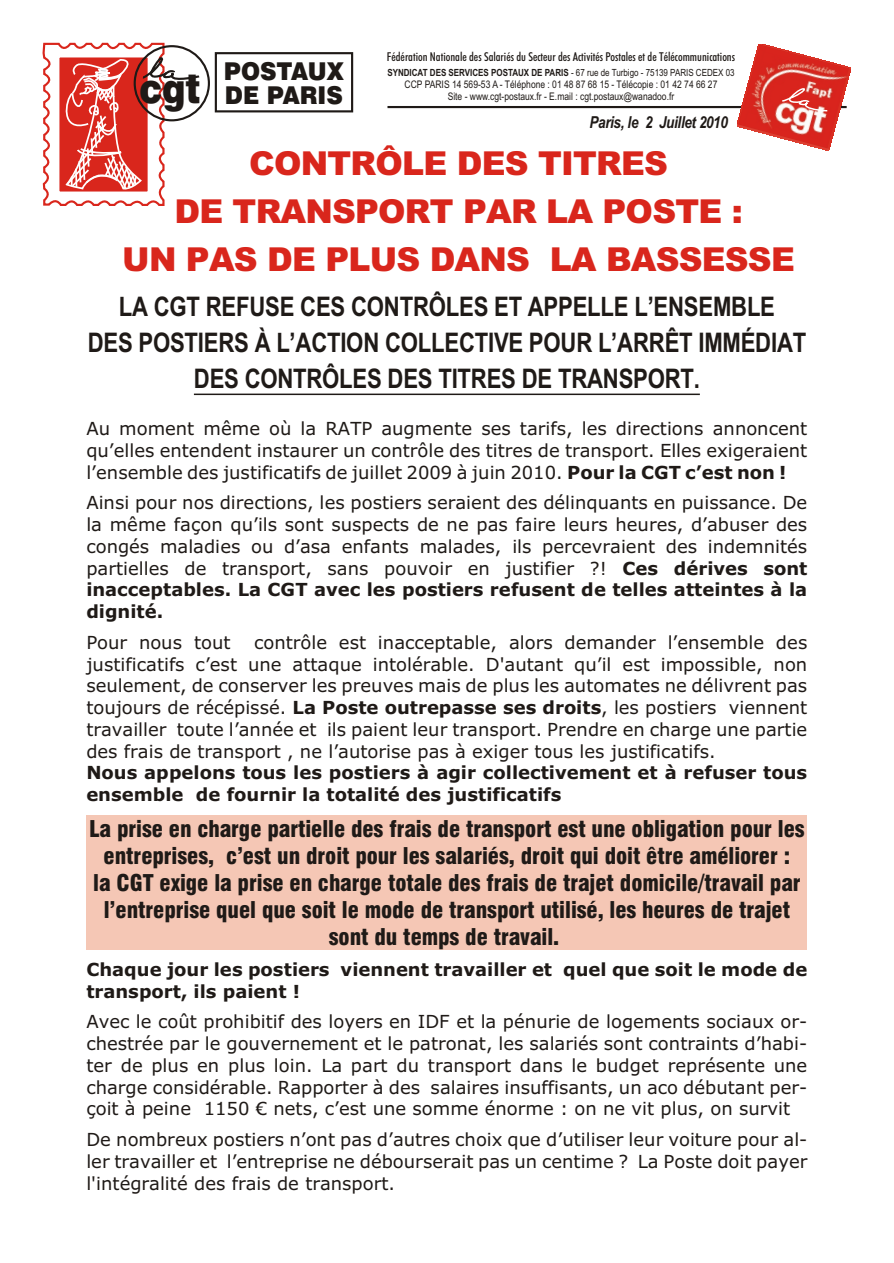
<style>
.page{position:relative;width:894px;height:1263px;background:#fff}
.page>*{position:absolute;margin:0;border:0;box-sizing:border-box;transform-origin:0 0}
.t1{font:900 33px/48px "Arial";letter-spacing:-.025em;color:#d9261c;text-align:center}
.t2{font:700 27px/36px "Arial Narrow";letter-spacing:-.01em;color:#1f1a17;text-align:center}
.t3{font:24.6px/24.6px "Swis 721 Blk BT";color:#1f1a17;text-align:right;scale:.94 1}
.t4{font:22.5px/27px "Swis 721 Blk Cn BT";letter-spacing:-.005em;color:#1f1a17;text-align:center}
.t5{font:18px/21.8px "Verdana";color:#1f1a17;text-align:justify}
.t6{font:700 18px/21.8px "Verdana";color:#1f1a17}
.t7{font:italic 700 16.5px "Arial Narrow";letter-spacing:-.025em;color:#1f1a17}
.t8{font:12.3px "Futura Md Cn BT";color:#1f1a17}
.t9{font:10.5px/12.3px "Arial";color:#1f1a17;text-align:center;scale:.81 1}
.t10{font:700 9.9px "Arial";color:#1f1a17;scale:.81 1}
.s1{font-size:40.8px}
.s2{font-weight:400}
.s3{font-weight:700}
</style>
<div class="page">
<hr style="left:387px;top:106px;width:460px;height:2px;background:#1f1a17">
<div style="left:215px;top:52px;width:138px;height:60px;border:2px solid #1f1a17"></div>
<svg style="left:43px;top:43px;width:157px;height:163px"></svg>
<img style="left:737px;top:44px;width:113px;height:106px">
<svg style="left:781px;top:87px;width:48px;height:25px"></svg>
<hr style="left:194px;top:394px;width:506px;height:1px;background:#1f1a17">
<div style="left:86px;top:815px;width:721px;height:135px;background:#f5c7b5"></div>
<p class="t8" style="left:387px;top:52px;width:350px">Fédération Nationale des Salariés du Secteur des Activités Postales et de Télécommunications</p>
<h3 class="t3" style="left:139px;top:61px;width:219px">POSTAUX<br><span class="s1">cgt</span> DE PARIS</h3>
<p class="t10" style="left:387px;top:68px;width:430px">SYNDICAT DES SERVICES POSTAUX DE PARIS <span class="s2">- 67 rue de Turbigo - 75139 PARIS CEDEX 03</span></p>
<p class="t9" style="left:405px;top:79px;width:388px">CCP PARIS 14 569-53 A - Téléphone : 01 48 87 68 15 - Télécopie : 01 42 74 66 27<br>Site - www.cgt-postaux.fr - E.mail : cgt.postaux@wanadoo.fr</p>
<p class="t7" style="left:590px;top:116px;width:140px">Pa ris, le 2 Juillet 2010</p>
<h1 class="t1" style="left:122px;top:143px;width:674px">CONTRÔLE DES TITRES<br>DE TRANSPORT PAR LA POSTE :<br>UN PAS DE PLUS DANS LA BASSESSE</h1>
<h2 class="t2" style="left:88px;top:291px;width:720px">LA CGT REFUSE CES CONTRÔLES ET APPELLE L’ENSEMBLE<br>DES POSTIERS À L’ACTION COLLECTIVE POUR L’ARRÊT IMMÉDIAT<br>DES CONTRÔLES DES TITRES DE TRANSPORT.</h2>
<p class="t5" style="left:86px;top:419px;width:722px">Au mo ment même où la RATP augmente ses ta rifs, les direc tions annon cent qu ’el les en ten dent ins tau rer un con trôle des ti tres de trans port. Elles exi ge raient l’en semble des jus ti fi ca tifs de juil let 2009 à juin 2010. <span class="s3">Pour la CGT c’est non !</span></p>
<p class="t5" style="left:86px;top:493px;width:723px">Ain si pour nos di rec tions, les pos tiers se raient des dé lin quants en puis sance. De la même fa çon qu ’ils sont sus pects de ne pas faire leurs heu res, d’a bu ser des congés ma la dies ou d’a sa en fants ma la des, ils per ce vraient des in dem ni tés par tiel les de trans port, sans pou voir en jus ti fier ?! <span class="s3">Ces dé ri ves sont inac cepta bles. La CGT avec les pos tiers refu sent de tel les at tein tes à la di gni té.</span></p>
<p class="t5" style="left:86px;top:633px;width:146px">Pour nous tout</p>
<p class="t5" style="left:86px;top:633px;width:722px;text-indent:168px">con trôle est inac cep table, alors de man der l’ensemble des jus ti fi ca tifs c’est une at taque in to lé rable. D'au tant qu ’il est im pos sible, non seu le ment, de conser ver les preu ves mais de plus les auto ma tes ne dé li vrent pas tou jours de ré cé pis sé. <span class="s3">La Poste outre passe ses droits</span>, les pos tiers vien nent tra vail ler toute l’année et ils paient leur trans port. Prendre en charge une partie des frais de trans port , ne l’au to rise pas à exi ger tous les jus ti fi ca tifs.</p>
<p class="t6" style="left:86px;top:763px;width:722px">Nous appe lons tous les pos tiers à agir col lec ti ve ment et à re fu ser tous en semble de four nir la to ta li té des jus ti fi ca tifs</p>
<p class="t4" style="left:89px;top:818px;width:717px">La prise en charge par tielle des frais de trans port est une obli gation pour les en tre pri ses, c’est un droit pour les sala riés, droit qui doit être amé liorer :<br>la CGT exige la prise en charge to tale des frais de trajet domi cile/travail par l’entre prise quel que soit le mode de trans port uti li sé, les heu res de trajet sont du temps de travail.</p>
<p class="t6" style="left:86px;top:960px;width:722px">Chaque jour les postiers vien nent travail ler et quel que soit le mode de transport, ils paient !</p>
<p class="t5" style="left:86px;top:1012px;width:722px">Avec le coût pro hi bi tif des loyers en IDF et la pé nurie de lo ge ments so ciaux or - chestrée par le gou ver ne ment et le pa tro nat, les sa la riés sont con traints d’ha bi - ter de plus en plus loin. La part du trans port dans le bud get repré sente une charge consi dé rable. Rap por ter à des sa lai res in suf fi sants, un aco dé bu tant per - çoit à peine 1150 € nets, c’est une somme énorme : on ne vit plus, on sur vit</p>
<p class="t5" style="left:86px;top:1130px;width:723px">De nom breux pos tiers n’ont pas d’au tres choix que d’u ti li ser leur voi ture pour al - ler tra vail ler et l’entre prise ne dé bour se rait pas un cen time ? La Poste doit payer l'in té gra li té des frais de transport.</p>
</div>
